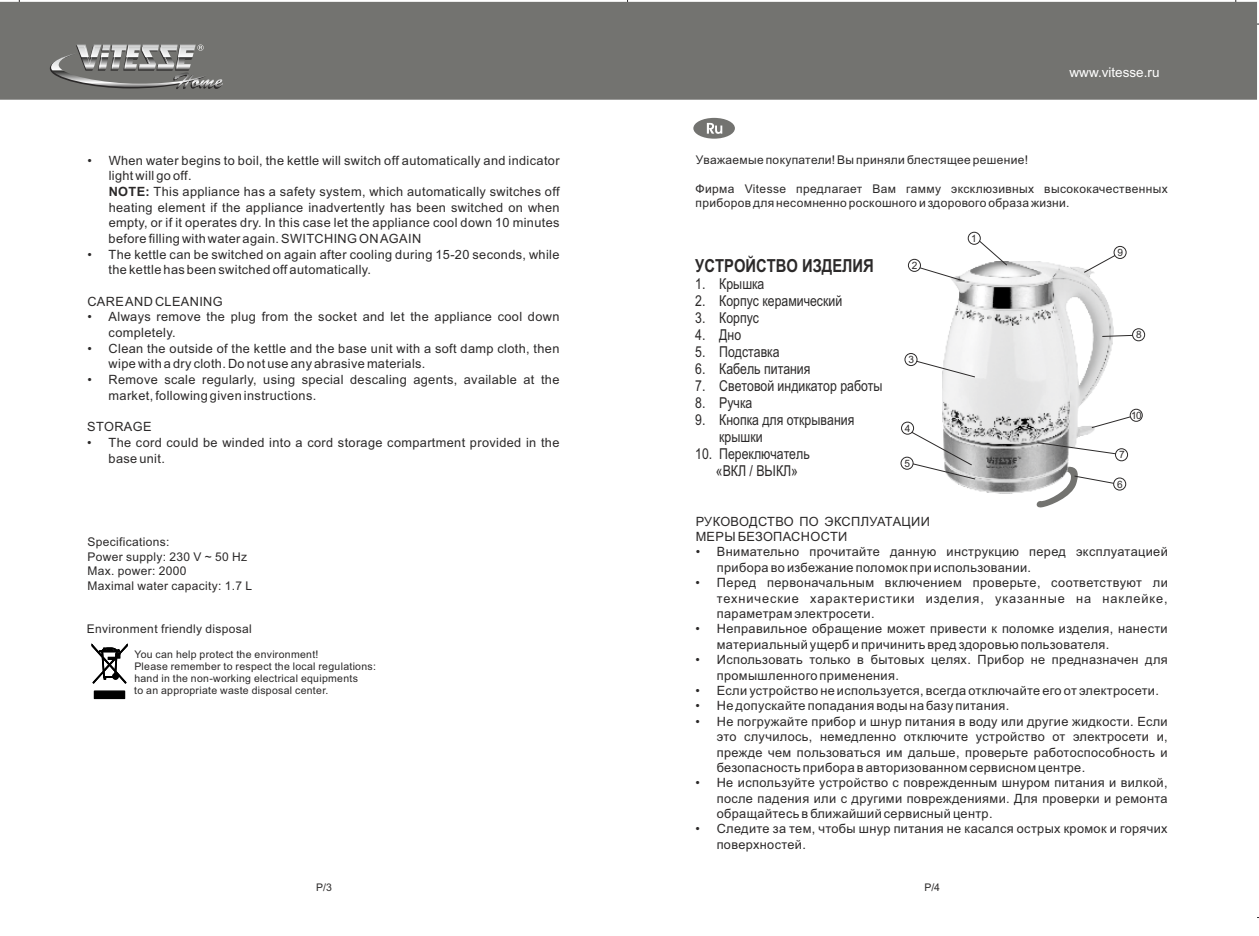
<style>
.page{position:relative;width:1259px;height:936px;background:#fff}
.page>*{position:absolute;margin:0;border:0;box-sizing:border-box;transform-origin:0 0}
.t1{font:700 18px "Arial Narrow";color:#2b2929}
.t2{font:15px/17px "Arial Narrow";color:#2b2929}
.t3{font:13.5px "Arial";color:#fff}
.t4{font:12.75px/15.5px "Arial";letter-spacing:.03em;color:#2b2929}
.t5{font:12px/14.5px "Arial";letter-spacing:.03em;color:#2b2929}
.t6{font:10.5px/11.7px "Arial";letter-spacing:.03em;color:#2b2929}
.t7{font:10.05px "Arial";color:#2b2929}
.s1{font-weight:700}
</style>
<div class="page">
<img style="left:942px;top:261px;width:171px;height:232px">
<svg style="left:1037px;top:442px;width:79px;height:13px"></svg>
<svg style="left:1091px;top:414px;width:47px;height:14px"></svg>
<svg style="left:1102px;top:334px;width:30px;height:3px"></svg>
<svg style="left:1034px;top:466px;width:84px;height:42px"></svg>
<div style="left:1130px;top:409px;width:12px;height:12px;background:#fff;border:1px solid #2b2929;border-radius:50%"></div>
<div style="left:1132px;top:328px;width:13px;height:13px;background:#fff;border:1px solid #2b2929;border-radius:50%"></div>
<div style="left:1115px;top:448px;width:13px;height:13px;background:#fff;border:1px solid #2b2929;border-radius:50%"></div>
<div style="left:1113px;top:477px;width:13px;height:13px;background:#fff;border:1px solid #2b2929;border-radius:50%"></div>
<svg style="left:1083px;top:255px;width:31px;height:18px"></svg>
<svg style="left:974px;top:236px;width:33px;height:30px"></svg>
<svg style="left:917px;top:266px;width:44px;height:15px"></svg>
<svg style="left:914px;top:360px;width:61px;height:18px"></svg>
<svg style="left:903px;top:427px;width:72px;height:52px"></svg>
<div style="left:1113px;top:246px;width:13px;height:13px;background:#fff;border:1px solid #2b2929;border-radius:50%"></div>
<div style="left:968px;top:232px;width:12px;height:13px;background:#fff;border:1px solid #2b2929;border-radius:50%"></div>
<div style="left:908px;top:259px;width:13px;height:13px;background:#fff;border:1px solid #2b2929;border-radius:50%"></div>
<div style="left:904px;top:353px;width:13px;height:13px;background:#fff;border:1px solid #2b2929;border-radius:50%"></div>
<div style="left:901px;top:422px;width:13px;height:12px;background:#fff;border:1px solid #2b2929;border-radius:50%"></div>
<div style="left:900px;top:457px;width:13px;height:12px;background:#fff;border:1px solid #2b2929;border-radius:50%"></div>
<div style="left:0;top:2px;width:1257px;height:98px;background:#737370"></div>
<svg style="left:50px;top:45px;width:172px;height:44px"></svg>
<div style="left:693px;top:118px;width:42px;height:21px;background:#737370;border-radius:50%"></div>
<svg style="left:707px;top:123px;width:15px;height:11px"></svg>
<hr style="left:94px;top:698px;width:31px;height:1px;background:#000">
<svg style="left:94px;top:690px;width:31px;height:8px"></svg>
<svg style="left:91px;top:643px;width:37px;height:40px"></svg>
<p class="t4" style="left:109px;top:153px;width:452px;text-indent:-21px">• When water begins to boil, the kettle will switch off automatically and indicator light will go off.<br><span class="s1">NOTE:</span> This appliance has a safety system, which automatically switches off heating element if the appliance inadvertently has been switched on when empty, or if it operates dry. In this case let the appliance cool down 10 minutes before filling with water again. SWITCHING ON AGAIN</p>
<p class="t4" style="left:109px;top:247px;width:452px;text-indent:-21px">• The kettle can be switched on again after cooling during 15-20 seconds, while the kettle has been switched off automatically.</p>
<p class="t4" style="left:87px;top:295px;width:137px">CARE AND CLEANING</p>
<p class="t4" style="left:109px;top:310px;width:452px;text-indent:-21px">• Always remove the plug from the socket and let the appliance cool down completely.</p>
<p class="t4" style="left:109px;top:341px;width:452px;text-indent:-21px">• Clean the outside of the kettle and the base unit with a soft damp cloth, then wipe with a dry cloth. Do not use any abrasive materials.</p>
<p class="t4" style="left:109px;top:373px;width:452px;text-indent:-21px">• Remove scale regularly, using special descaling agents, available at the market, following given instructions.</p>
<p class="t4" style="left:87px;top:420px;width:66px">STORAGE</p>
<p class="t4" style="left:109px;top:435px;width:452px;text-indent:-21px">• The cord could be winded into a cord storage compartment provided in the base unit.</p>
<p class="t5" style="left:87px;top:535px;width:166px">Specifications:<br>Power supply: 230 V ~ 50 Hz<br>Max. power: 2000<br>Maximal water capacity: 1.7 L</p>
<p class="t5" style="left:87px;top:623px;width:166px">Environment friendly disposal</p>
<p class="t6" style="left:134px;top:650px;width:243px">You can help protect the environment!<br>Please remember to respect the local regulations: hand in the non-working electrical equipments<br>to an appropriate waste disposal center.</p>
<p class="t3" style="left:1069px;top:67px;width:92px">www.vitesse.ru</p>
<p class="t5" style="left:695px;top:154px;width:334px">Уважаемые покупатели! Вы приняли блестящее решение!</p>
<p class="t5" style="left:695px;top:182px;width:474px">Фирма Vitesse предлагает Вам гамму эксклюзивных высококачественных приборов для несомненно роскошного и здорового образа жизни.</p>
<h1 class="t1" style="left:695px;top:259px;width:180px">УСТРОЙСТВО ИЗДЕЛИЯ</h1>
<p class="t2" style="left:695px;top:277px;width:71px">1. Крышка</p>
<p class="t2" style="left:695px;top:294px;width:148px">2. Корпус керамический</p>
<p class="t2" style="left:695px;top:311px;width:65px">3. Корпус</p>
<p class="t2" style="left:695px;top:328px;width:47px">4. Дно</p>
<p class="t2" style="left:695px;top:345px;width:86px">5. Подставка</p>
<p class="t2" style="left:695px;top:362px;width:117px">6. Кабель питания</p>
<p class="t2" style="left:695px;top:379px;width:189px">7. Световой индикатор работы</p>
<p class="t2" style="left:695px;top:396px;width:58px">8. Ручка</p>
<p class="t2" style="left:719px;top:413px;width:137px;text-indent:-24px">9. Кнопка для открывания крышки</p>
<p class="t2" style="left:695px;top:447px;width:116px;text-align:center">10. Переключатель «ВКЛ / ВЫКЛ»</p>
<p class="t7" style="left:912px;top:262px;width:7px">2</p>
<p class="t7" style="left:908px;top:356px;width:7px">3</p>
<p class="t7" style="left:904px;top:424px;width:7px">4</p>
<p class="t7" style="left:904px;top:459px;width:7px">5</p>
<p class="t7" style="left:971px;top:234px;width:7px">1</p>
<p class="t7" style="left:1117px;top:249px;width:7px">9</p>
<p class="t7" style="left:1136px;top:331px;width:7px">8</p>
<p class="t7" style="left:1131px;top:411px;width:12px">10</p>
<p class="t7" style="left:1119px;top:451px;width:7px">7</p>
<p class="t7" style="left:1117px;top:480px;width:7px">6</p>
<p class="t4" style="left:695px;top:514px;width:236px">РУКОВОДСТВО ПО ЭКСПЛУАТАЦИИ<br>МЕРЫ БЕЗОПАСНОСТИ</p>
<p class="t4" style="left:717px;top:545px;width:452px;text-indent:-21px">• Внимательно прочитайте данную инструкцию перед эксплуатацией прибора во избежание поломок при использовании.</p>
<p class="t4" style="left:717px;top:576px;width:452px;text-align:justify;text-indent:-21px">• Перед первоначальным включением проверьте, соответствуют ли технические характеристики изделия, указанные на наклейке, параметрам электросети.</p>
<p class="t4" style="left:717px;top:622px;width:452px;text-indent:-21px">• Неправильное обращение может привести к поломке изделия, нанести материальный ущерб и причинить вред здоровью пользователя.</p>
<p class="t4" style="left:717px;top:653px;width:452px;text-indent:-21px">• Использовать только в бытовых целях. Прибор не предназначен для промышленного применения.</p>
<p class="t4" style="left:695px;top:684px;width:465px">• Если устройство не используется, всегда отключайте его от электросети.</p>
<p class="t4" style="left:695px;top:699px;width:315px">• Не допускайте попадания воды на базу питания.</p>
<p class="t4" style="left:717px;top:714px;width:452px;text-align:justify;text-indent:-21px">• Не погружайте прибор и шнур питания в воду или другие жидкости. Если это случилось, немедленно отключите устройство от электросети и, прежде чем пользоваться им дальше, проверьте работоспособность и безопасность прибора в авторизованном сервисном центре.</p>
<p class="t4" style="left:717px;top:776px;width:452px;text-align:justify;text-indent:-21px">• Не используйте устройство с поврежденным шнуром питания и вилкой, после падения или с другими повреждениями. Для проверки и ремонта обращайтесь в ближайший сервисный центр.</p>
<p class="t4" style="left:716px;top:822px;width:452px;text-indent:-21px">• Следите за тем, чтобы шнур питания не касался острых кромок и горячих поверхностей.</p>
<p class="t6" style="left:316px;top:882px;width:17px">P/3</p>
<p class="t6" style="left:924px;top:882px;width:17px">P/4</p>
</div>
